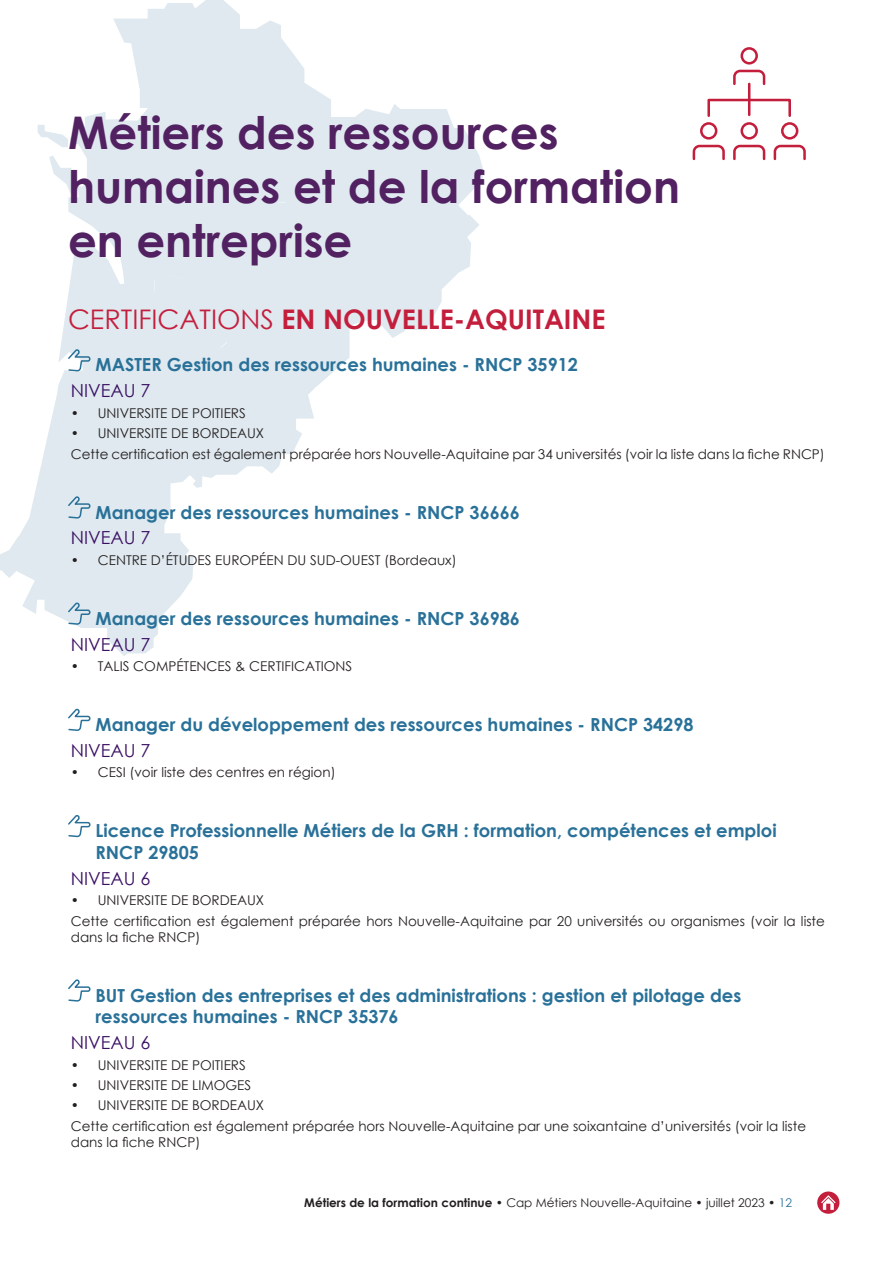
<style>
.page{position:relative;width:893px;height:1263px;background:#fff}
.page>*{position:absolute;margin:0;border:0;box-sizing:border-box;transform-origin:0 0}
.t1{font:700 45px/54px "Century Gothic";color:#522161}
.t2{font:700 27px "Century Gothic";color:#c31f3d}
.t3{font:700 18px/21.6px "Century Gothic";color:#297199}
.t4{font:18px "Century Gothic";color:#3b1064}
.t5{font:13.5px/20.4px "Century Gothic";color:#231f20}
.t6{font:12px "Century Gothic";color:#231f20}
.s1{font-weight:400}
.s2{font-weight:700}
.s3{color:#297199}
</style>
<div class="page">
<div style="left:817px;top:1191px;width:22px;height:23px;background:#c31f3d;border-radius:50%"></div>
<svg style="left:821px;top:1195px;width:14px;height:15px"></svg>
<div style="left:740px;top:47px;width:18px;height:18px;border:3px solid #c31f3d;border-radius:50%"></div>
<svg style="left:733px;top:69px;width:33px;height:17px"></svg>
<div style="left:740px;top:122px;width:18px;height:18px;border:3px solid #c31f3d;border-radius:50%"></div>
<div style="left:700px;top:122px;width:17px;height:18px;border:3px solid #c31f3d;border-radius:50%"></div>
<svg style="left:692px;top:144px;width:33px;height:17px"></svg>
<div style="left:781px;top:122px;width:17px;height:18px;border:3px solid #c31f3d;border-radius:50%"></div>
<svg style="left:733px;top:144px;width:73px;height:17px"></svg>
<hr style="left:748px;top:84px;width:2px;height:31px;background:#c31f3d">
<div style="left:707px;top:99px;width:84px;height:18px;border:3px solid #c31f3d"></div>
<svg style="left:0;top:0;width:483px;height:656px"></svg>
<svg style="left:68px;top:708px;width:23px;height:23px"></svg>
<svg style="left:68px;top:815px;width:23px;height:23px"></svg>
<svg style="left:68px;top:979px;width:23px;height:23px"></svg>
<h1 class="t1" style="left:68px;top:103px;width:614px">Métiers des ressources humaines et de la formation en entreprise</h1>
<h2 class="t2" style="left:68px;top:298px;width:539px"><span class="s1">CERTIFICATIONS</span> EN NOUVELLE-AQUITAINE</h2>
<h3 class="t3" style="left:96px;top:353px;width:484px">MASTER Gestion des ressources humaines - RNCP 35912</h3>
<h3 class="t4" style="left:71px;top:378px;width:81px">NIVEAU 7</h3>
<p class="t5" style="left:71px;top:402px;width:177px">• UNIVERSITE DE POITIERS</p>
<p class="t5" style="left:71px;top:423px;width:756px">• UNIVERSITE DE BORDEAUX<br>Cette certification est également préparée hors Nouvelle-Aquitaine par 34 universités (voir la liste dans la fiche RNCP)</p>
<h3 class="t3" style="left:96px;top:500px;width:426px">Manager des ressources humaines - RNCP 36666</h3>
<h3 class="t4" style="left:71px;top:525px;width:81px">NIVEAU 7</h3>
<p class="t5" style="left:71px;top:550px;width:387px">• CENTRE D’ÉTUDES EUROPÉEN DU SUD-OUEST (Bordeaux)</p>
<h3 class="t3" style="left:96px;top:607px;width:426px">Manager des ressources humaines - RNCP 36986</h3>
<h3 class="t4" style="left:71px;top:631px;width:81px">NIVEAU 7</h3>
<p class="t5" style="left:71px;top:656px;width:283px">• TALIS COMPÉTENCES &amp; CERTIFICATIONS</p>
<h3 class="t3" style="left:96px;top:713px;width:599px">Manager du développement des ressources humaines - RNCP 34298</h3>
<h3 class="t4" style="left:71px;top:738px;width:81px">NIVEAU 7</h3>
<p class="t5" style="left:71px;top:762px;width:266px">• CESI (voir liste des centres en région)</p>
<h3 class="t3" style="left:96px;top:819px;width:683px">Licence Professionnelle Métiers de la GRH : formation, compétences et emploi<br>RNCP 29805</h3>
<h3 class="t4" style="left:71px;top:865px;width:81px">NIVEAU 6</h3>
<p class="t5" style="left:71px;top:890px;width:756px">• UNIVERSITE DE BORDEAUX<br>Cette certification est également préparée hors Nouvelle-Aquitaine par 20 universités ou organismes (voir la liste</p>
<p class="t5" style="left:71px;top:926px;width:131px">dans la fiche RNCP)</p>
<h3 class="t3" style="left:96px;top:983px;width:647px">BUT Gestion des entreprises et des administrations : gestion et pilotage des ressources humaines - RNCP 35376</h3>
<h3 class="t4" style="left:71px;top:1030px;width:81px">NIVEAU 6</h3>
<p class="t5" style="left:71px;top:1054px;width:177px">• UNIVERSITE DE POITIERS</p>
<p class="t5" style="left:71px;top:1075px;width:182px">• UNIVERSITE DE LIMOGES</p>
<p class="t5" style="left:71px;top:1095px;width:737px">• UNIVERSITE DE BORDEAUX<br>Cette certification est également préparée hors Nouvelle-Aquitaine par une soixantaine d’universités (voir la liste</p>
<p class="t5" style="left:71px;top:1132px;width:131px">dans la fiche RNCP)</p>
<p class="t6" style="left:304px;top:1194px;width:489px"><span class="s2">Métiers de la formation continue</span> • Cap Métiers Nouvelle-Aquitaine • juillet 2023 • <span class="s3">12</span></p>
</div>
